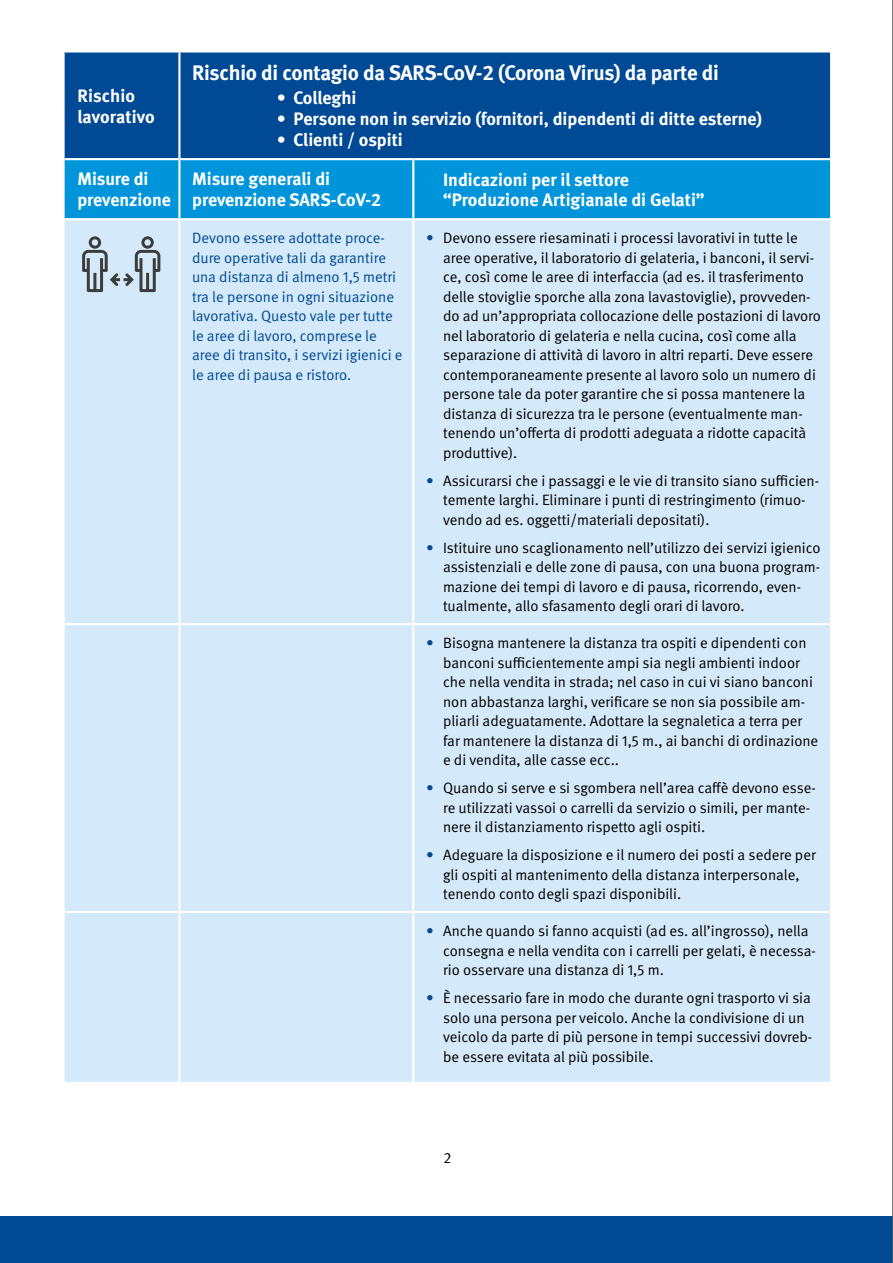
<style>
.page{position:relative;width:893px;height:1263px;background:#fff}
.page>*{position:absolute;margin:0;border:0;box-sizing:border-box;transform-origin:0 0}
.Tabelle_fett_weiß{font:700 21px "DGUV Meta";letter-spacing:-.01em;color:#fff}
.Tabelle_regular{font:700 18px/21px "DGUV Meta";color:#fff}
.Tabelle_fett_weiß-2{font:700 18px/21px "DGUV Meta";color:#fff}
.Tabelle_Bullet{font:15px/19.5px "DGUV Meta";color:#000}
.Tabelle_regular-2{font:15px/19.5px "DGUV Meta";color:#004994}
.s1{color:#004994}
</style>
<div class="page">
<div style="left:0;top:1216px;width:893px;height:47px;background:#004994"></div>
<div style="left:65px;top:53px;width:765px;height:105px;background:#004994"></div>
<div style="left:65px;top:160px;width:765px;height:58px;background:#0095db"></div>
<div style="left:65px;top:220px;width:765px;height:862px;background:#d4eafa"></div>
<hr style="left:178px;top:53px;width:2px;height:105px;background:#fff">
<hr style="left:178px;top:160px;width:2px;height:58px;background:#fff">
<hr style="left:412px;top:160px;width:2px;height:58px;background:#fff">
<hr style="left:178px;top:220px;width:2px;height:403px;background:#fff">
<hr style="left:412px;top:220px;width:2px;height:403px;background:#fff">
<hr style="left:65px;top:623px;width:114px;height:2px;background:#fff">
<hr style="left:179px;top:623px;width:234px;height:2px;background:#fff">
<hr style="left:178px;top:625px;width:2px;height:286px;background:#fff">
<hr style="left:413px;top:623px;width:417px;height:2px;background:#fff">
<hr style="left:412px;top:625px;width:2px;height:286px;background:#fff">
<hr style="left:65px;top:911px;width:114px;height:2px;background:#fff">
<hr style="left:179px;top:911px;width:234px;height:2px;background:#fff">
<hr style="left:178px;top:913px;width:2px;height:169px;background:#fff">
<hr style="left:413px;top:911px;width:417px;height:2px;background:#fff">
<hr style="left:412px;top:913px;width:2px;height:169px;background:#fff">
<svg style="left:82px;top:236px;width:78px;height:56px;background:#a9b9c4"></svg>
<hr style="left:892px;top:0;width:1px;height:1263px;background:#575756">
<p class="Tabelle_fett_weiß-2" style="left:77px;top:86px;width:79px">Rischio lavorativo</p>
<p class="Tabelle_fett_weiß" style="left:192px;top:61px;width:528px">Rischio di contagio da SARS-CoV-2 (Corona Virus) da parte di</p>
<p class="Tabelle_fett_weiß-2" style="left:277px;top:88px;width:81px">• Colleghi</p>
<p class="Tabelle_fett_weiß-2" style="left:277px;top:109px;width:486px">• Persone non in servizio (fornitori, dipendenti di ditte esterne)</p>
<p class="Tabelle_fett_weiß-2" style="left:277px;top:130px;width:127px">• Clienti / ospiti</p>
<p class="Tabelle_regular" style="left:77px;top:169px;width:95px">Misure di prevenzione</p>
<p class="Tabelle_regular" style="left:192px;top:169px;width:190px">Misure generali di prevenzione SARS-CoV-2</p>
<p class="Tabelle_regular" style="left:443px;top:171px;width:263px;line-height:19.5px">Indicazioni per il settore “Produzione Artigianale di Gelati”</p>
<p class="Tabelle_regular-2" style="left:192px;top:229px;width:212px">Devono essere adottate proce&shy;dure operative tali da garantire una distanza di almeno 1,5 metri tra le persone in ogni situazione lavorativa. Questo vale per tutte le aree di lavoro, comprese le aree di transito, i servizi igienici e le aree di pausa e ristoro.</p>
<p class="Tabelle_Bullet" style="left:443px;top:229px;width:379px;text-indent:-17px"><span class="s1">•</span> Devono essere riesaminati i processi lavorativi in tutte le aree operative, il laboratorio di gelateria, i banconi, il servi&shy;ce, così come le aree di interfaccia (ad es. il trasferimento delle stoviglie sporche alla zona lavastoviglie), provveden&shy;do ad un’appropriata collocazione delle postazioni di lavoro nel laboratorio di gelateria e nella cucina, così come alla separazione di attività di lavoro in altri reparti. Deve essere contemporaneamente presente al lavoro solo un numero di persone tale da poter garantire che si possa mantenere la distanza di sicurezza tra le persone (eventualmente man&shy;tenendo un’offerta di prodotti adeguata a ridotte capacità produttive).</p>
<p class="Tabelle_Bullet" style="left:443px;top:471px;width:378px;text-indent:-17px"><span class="s1">•</span> Assicurarsi che i passaggi e le vie di transito siano sufficien&shy;temente larghi. Eliminare i punti di restringimento (rimuo&shy;vendo ad es. oggetti/materiali depositati).</p>
<p class="Tabelle_Bullet" style="left:443px;top:538px;width:379px;text-indent:-17px"><span class="s1">•</span> Istituire uno scaglionamento nell’utilizzo dei servizi igienico assistenziali e delle zone di pausa, con una buona program&shy;mazione dei tempi di lavoro e di pausa, ricorrendo, even&shy;tualmente, allo sfasamento degli orari di lavoro.</p>
<p class="Tabelle_Bullet" style="left:443px;top:634px;width:377px;text-indent:-17px"><span class="s1">•</span> Bisogna mantenere la distanza tra ospiti e dipendenti con banconi sufficientemente ampi sia negli ambienti indoor che nella vendita in strada; nel caso in cui vi siano banconi non abbastanza larghi, verificare se non sia possibile am&shy;pliarli adeguatamente. Adottare la segnaletica a terra per far mantenere la distanza di 1,5 m., ai banchi di ordinazione e di vendita, alle casse ecc..</p>
<p class="Tabelle_Bullet" style="left:443px;top:779px;width:374px;text-indent:-17px"><span class="s1">•</span> Quando si serve e si sgombera nell’area caffè devono esse&shy;re utilizzati vassoi o carrelli da servizio o simili, per mante&shy;nere il distanziamento rispetto agli ospiti.</p>
<p class="Tabelle_Bullet" style="left:443px;top:846px;width:374px;text-indent:-17px"><span class="s1">•</span> Adeguare la disposizione e il numero dei posti a sedere per gli ospiti al mantenimento della distanza interpersonale, tenendo conto degli spazi disponibili.</p>
<p class="Tabelle_Bullet" style="left:443px;top:921px;width:374px;text-indent:-17px"><span class="s1">•</span> Anche quando si fanno acquisti (ad es. all’ingrosso), nella consegna e nella vendita con i carrelli per gelati, è necessa&shy;rio osservare una distanza di 1,5 m.</p>
<p class="Tabelle_Bullet" style="left:443px;top:988px;width:371px;text-indent:-17px"><span class="s1">•</span> È necessario fare in modo che durante ogni trasporto vi sia solo una persona per veicolo. Anche la condivisione di un veicolo da parte di più persone in tempi successivi dovreb&shy;be essere evitata al più possibile.</p>
<p class="Tabelle_Bullet" style="left:443px;top:1149px;width:9px">2</p>
</div>
